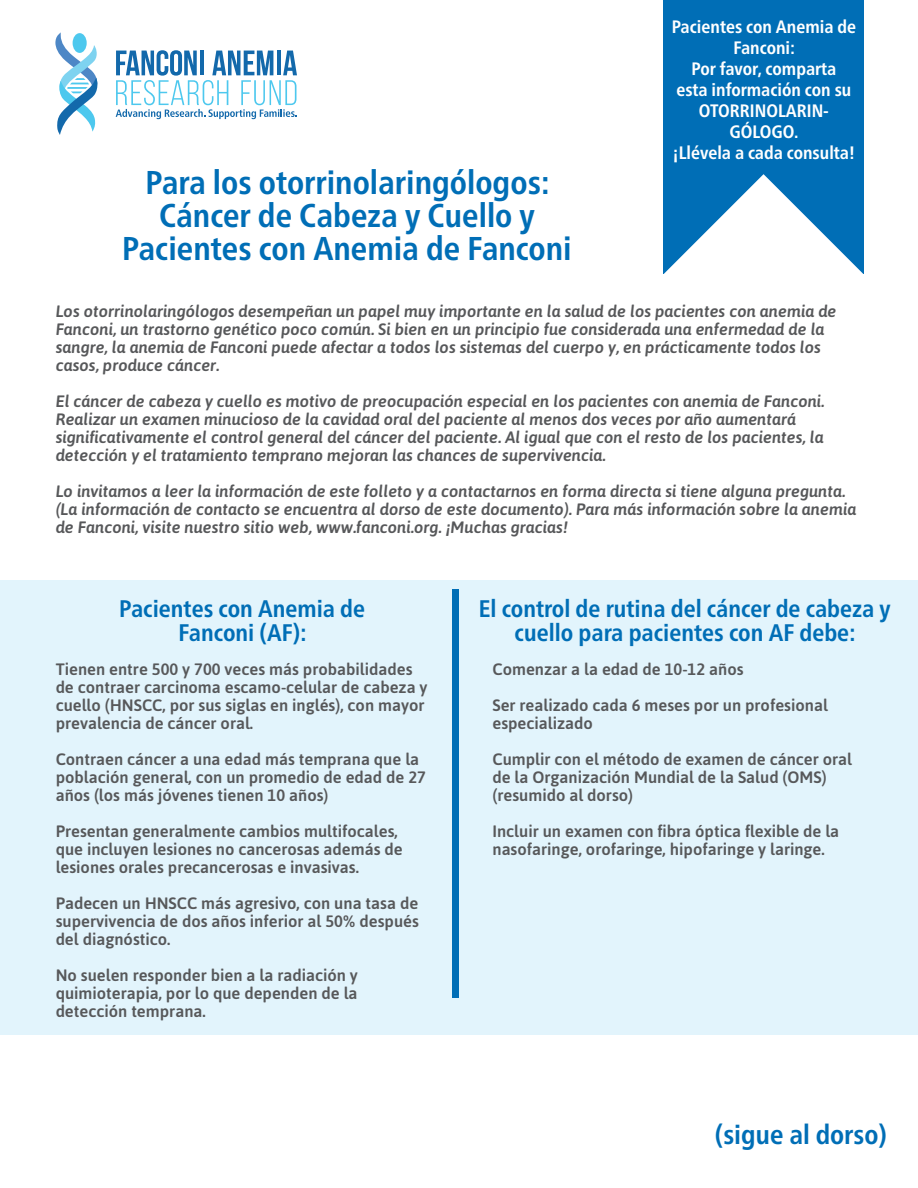
<style>
.page{position:relative;width:918px;height:1188px;background:#fff}
.page>*{position:absolute;margin:0;border:0;box-sizing:border-box;transform-origin:0 0}
.t1{font:700 condensed 33px "Frutiger Neue LTCYR";color:#006eb6}
.t2{font:700 condensed 27px "Frutiger Neue LTCYR";color:#006eb6}
.t3{font:700 condensed 24px/24px "Frutiger Neue LTCYR";color:#006eb6;text-align:center}
.t4{font:700 condensed 18px/21px "Frutiger Neue LTCYR";color:#fff;text-align:center}
.t5{font:italic 500 16.5px/18px "Asap";color:#57585a}
.t6{font:500 16.5px/18px "Asap";color:#57585a}
</style>
<div class="page">
<div style="left:0;top:580px;width:918px;height:455px;background:#e2f4fc"></div>
<div style="left:663px;top:0;width:201px;height:273px;background:#006eb6"></div>
<svg style="left:663px;top:174px;width:201px;height:100px"></svg>
<svg style="left:116px;top:50px;width:181px;height:69px"></svg>
<svg style="left:55px;top:32px;width:43px;height:103px"></svg>
<div style="left:453px;top:590px;width:6px;height:408px;background:#006eb6"></div>
<p class="t1" style="left:146px;top:163px;width:406px">Para los otorrinolaringólogos:</p>
<p class="t1" style="left:159px;top:196px;width:377px">Cáncer de Cabeza y Cuello y</p>
<p class="t1" style="left:122px;top:229px;width:451px">Pacientes con Anemia de Fanconi</p>
<p class="t4" style="left:672px;top:16px;width:186px">Pacientes con Anemia de<br>Fanconi:</p>
<p class="t4" style="left:676px;top:58px;width:177px">Por favor, comparta esta información con su<br>OTORRINOLARIN-</p>
<p class="t4" style="left:729px;top:121px;width:70px">GÓLOGO.</p>
<p class="t4" style="left:673px;top:142px;width:183px">¡Llévela a cada consulta!</p>
<p class="t5" style="left:56px;top:301px;width:782px">Los otorrinolaringólogos desempeñan un papel muy importante en la salud de los pacientes con anemia de Fanconi, un trastorno genético poco común. Si bien en un principio fue considerada una enfermedad de la sangre, la anemia de Fanconi puede afectar a todos los sistemas del cuerpo y, en prácticamente todos los casos, produce cáncer.</p>
<p class="t5" style="left:56px;top:391px;width:770px">El cáncer de cabeza y cuello es motivo de preocupación especial en los pacientes con anemia de Fanconi.<br>Realizar un examen minucioso de la cavidad oral del paciente al menos dos veces por año aumentará significativamente el control general del cáncer del paciente. Al igual que con el resto de los pacientes, la detección y el tratamiento temprano mejoran las chances de supervivencia.</p>
<p class="t5" style="left:56px;top:481px;width:802px">Lo invitamos a leer la información de este folleto y a contactarnos en forma directa si tiene alguna pregunta. (La información de contacto se encuentra al dorso de este documento). Para más información sobre la anemia de Fanconi, visite nuestro sitio web, www.fanconi.org. ¡Muchas gracias!</p>
<p class="t3" style="left:119px;top:597px;width:247px">Pacientes con Anemia de</p>
<p class="t3" style="left:179px;top:621px;width:130px">Fanconi (AF):</p>
<p class="t6" style="left:56px;top:659px;width:373px">Tienen entre 500 y 700 veces más probabilidades de contraer carcinoma escamo-celular de cabeza y cuello (HNSCC, por sus siglas en inglés), con mayor prevalencia de cáncer oral.</p>
<p class="t6" style="left:56px;top:749px;width:372px">Contraen cáncer a una edad más temprana que la población general, con un promedio de edad de 27 años (los más jóvenes tienen 10 años)</p>
<p class="t6" style="left:56px;top:821px;width:349px">Presentan generalmente cambios multifocales, que incluyen lesiones no cancerosas además de lesiones orales precancerosas e invasivas.</p>
<p class="t6" style="left:56px;top:893px;width:365px;text-align:justify">Padecen un HNSCC más agresivo, con una tasa de supervivencia de dos años inferior al 50% después del diagnóstico.</p>
<p class="t6" style="left:56px;top:965px;width:304px;text-align:justify">No suelen responder bien a la radiación y quimioterapia, por lo que dependen de la detección temprana.</p>
<p class="t3" style="left:479px;top:597px;width:413px">El control de rutina del cáncer de cabeza y cuello para pacientes con AF debe:</p>
<p class="t6" style="left:492px;top:659px;width:253px">Comenzar a la edad de 10-12 años</p>
<p class="t6" style="left:492px;top:695px;width:337px">Ser realizado cada 6 meses por un profesional especializado</p>
<p class="t6" style="left:492px;top:749px;width:361px">Cumplir con el método de examen de cáncer oral de la Organización Mundial de la Salud (OMS) (resumido al dorso)</p>
<p class="t6" style="left:492px;top:821px;width:348px">Incluir un examen con fibra óptica flexible de la nasofaringe, orofaringe, hipofaringe y laringe.</p>
<p class="t2" style="left:715px;top:1119px;width:173px">(sigue al dorso)</p>
</div>
